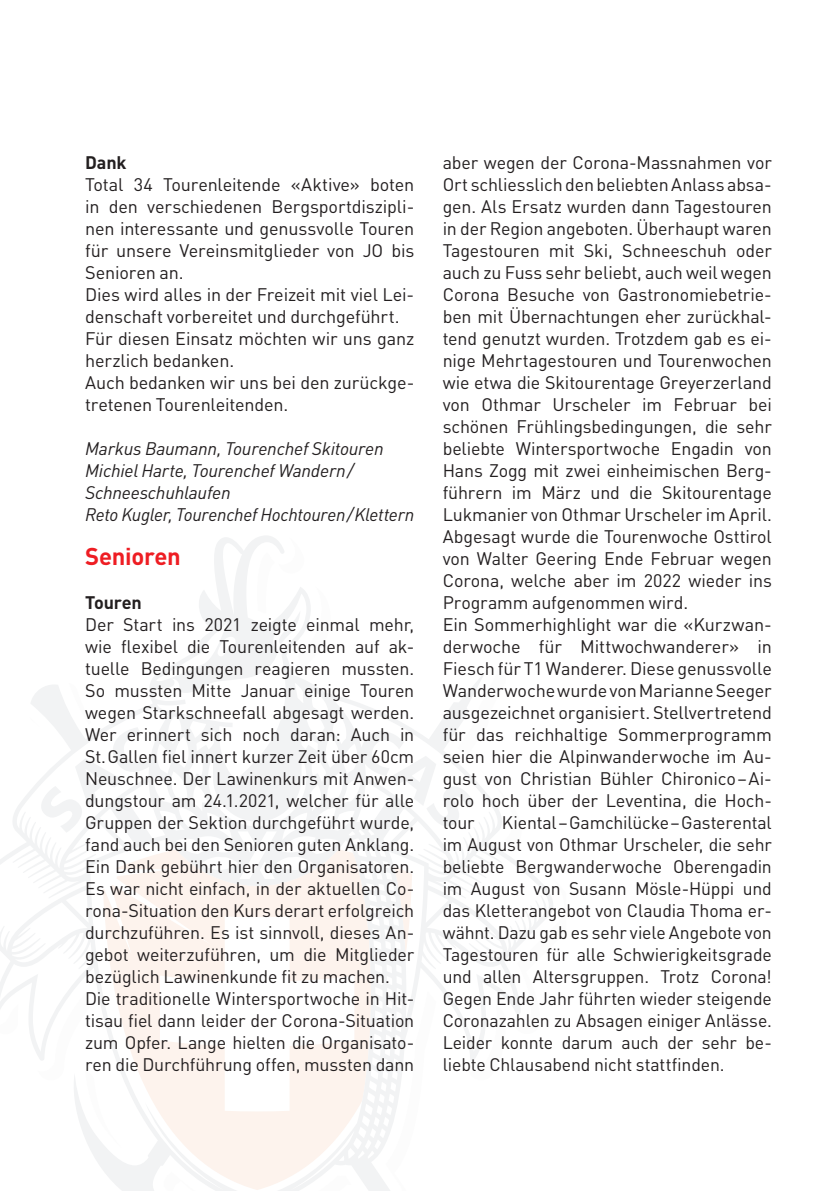
<style>
.page{position:relative;width:840px;height:1191px;background:#fff}
.page>*{position:absolute;margin:0;border:0;box-sizing:border-box;transform-origin:0 0}
.t1{font:700 24px "DINOT";letter-spacing:-.01em;color:#ee1d23}
.t2{font:18px/22px "DINOT";letter-spacing:-.01em;color:#231f20}
.t3{font:italic 18px/22px "DINOT";letter-spacing:-.01em;color:#231f20}
.t4{font:700 18px "DINOT";letter-spacing:-.01em;color:#231f20}
</style>
<div class="page">
<svg style="left:0;top:536px;width:553px;height:655px"></svg>
<svg style="left:38px;top:758px;width:85px;height:74px"></svg>
<svg style="left:388px;top:756px;width:86px;height:70px"></svg>
<p class="t4" style="left:85px;top:150px;width:43px">Dank</p>
<p class="t2" style="left:85px;top:172px;width:330px">Total 34 Tourenleitende «Aktive» boten in den verschiedenen Bergsportdiszipli&shy;nen interessante und genussvolle Touren für unsere Vereinsmitglieder von JO bis Senio ren an.<br>Dies wird alles in der Freizeit mit viel Lei&shy;denschaft vorbereitet und durchgeführt.<br>Für diesen Einsatz möchten wir uns ganz herzlich bedanken.<br>Auch bedanken wir uns bei den zurückge&shy;tretenen Tourenleitenden.</p>
<p class="t3" style="left:85px;top:436px;width:330px">Markus Baumann, Tourenchef Skitouren Michiel Harte, Tourenchef Wandern / Schneeschuhlaufen<br>Reto Kugler, Tourenchef Hochtouren / Klettern</p>
<h1 class="t1" style="left:85px;top:540px;width:97px">Senioren</h1>
<p class="t4" style="left:85px;top:590px;width:58px">Touren</p>
<p class="t2" style="left:85px;top:612px;width:330px">Der Start ins 2021 zeigte einmal mehr, wie flexibel die Tourenleitenden auf ak&shy;tuelle Bedingungen reagieren mussten.<br>So mussten Mitte Januar einige Touren wegen Starkschneefall abgesagt werden.<br>Wer erinnert sich noch daran: Auch in St. Gallen fiel innert kurzer Zeit über 60cm Neuschnee. Der Lawinenkurs mit Anwen&shy;dungstour am 24.1.2021, welcher für alle Gruppen der Sektion durchgeführt wurde, fand auch bei den Senioren guten Anklang.<br>Ein Dank gebührt hier den Organisatoren.<br>Es war nicht einfach, in der aktuellen Co&shy;rona-Situation den Kurs derart erfolgreich durchzuführen. Es ist sinnvoll, dieses An&shy;gebot weiterzuführen, um die Mitglieder bezüglich Lawinenkunde fit zu machen.<br>Die traditionelle Wintersportwoche in Hit&shy;tisau fiel dann leider der Corona-Situation zum Opfer. Lange hielten die Organisato&shy;ren die Durchführung offen, mussten dann</p>
<p class="t2" style="left:442px;top:150px;width:330px">aber wegen der Corona-Massnahmen vor Ort schliesslich den beliebten Anlass absa&shy;gen. Als Ersatz wurden dann Tagestouren in der Region angeboten. Überhaupt waren Tagestouren mit Ski, Schneeschuh oder auch zu Fuss sehr beliebt, auch weil wegen Corona Besuche von Gastronomiebetrie&shy;ben mit Übernachtungen eher zurückhal&shy;tend genutzt wurden. Trotzdem gab es ei&shy;nige Mehrtagestouren und Tourenwochen wie etwa die Skitourentage Greyerzerland von Othmar Urscheler im Februar bei schönen Frühlingsbedingungen, die sehr beliebte Wintersportwoche Engadin von Hans Zogg mit zwei einheimischen Berg&shy;führern im März und die Skitourentage Lukmanier von Othmar Urscheler im April.<br>Abgesagt wurde die Tourenwoche Osttirol von Walter Geering Ende Februar wegen Corona, welche aber im 2022 wieder ins Programm aufgenommen wird.<br>Ein Sommerhighlight war die «Kurzwan&shy;derwoche für Mittwochwanderer» in Fiesch für T1 Wanderer. Diese genussvolle Wanderwoche wurde von Marianne Seeger ausgezeichnet organisiert. Stellvertretend für das reichhaltige Sommerprogramm seien hier die Alpinwanderwoche im Au&shy;gust von Christian Bühler Chironico – Ai&shy;rolo hoch über der Leventina, die Hoch&shy;tour</p>
<p class="t2" style="left:442px;top:810px;width:330px;text-align:justify;text-indent:59px">Kiental – Gamchilücke – Gasterental im August von Othmar Urscheler, die sehr beliebte Bergwanderwoche Oberengadin im August von Susann Mösle-Hüppi und das Kletterangebot von Claudia Thoma er&shy;wähnt. Dazu gab es sehr viele Angebote von Tagestouren für alle Schwierigkeitsgrade und allen Altersgruppen. Trotz Corona!<br>Gegen Ende Jahr führten wieder steigende Coronazahlen zu Absagen einiger Anlässe.<br>Leider konnte darum auch der sehr be&shy;liebte Chlausabend nicht stattfinden.</p>
</div>
